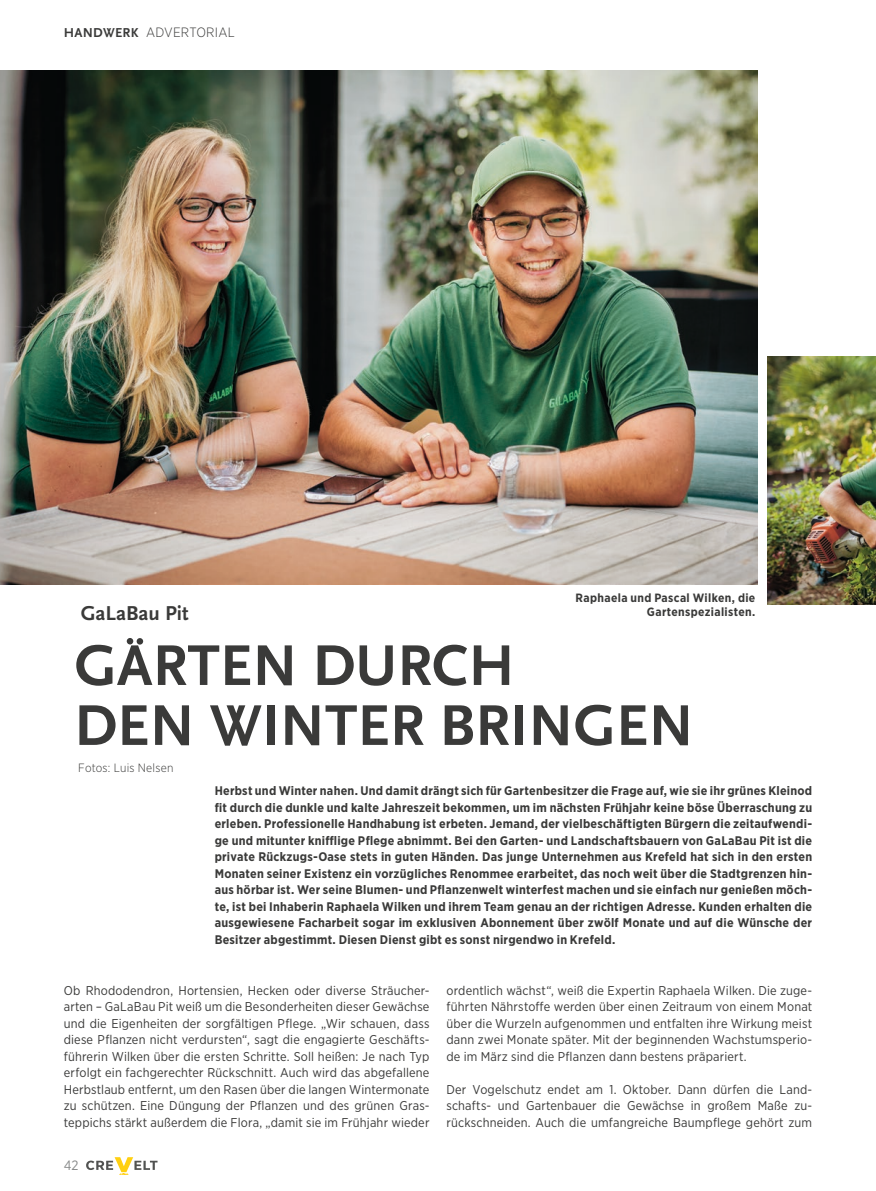
<style>
.page{position:relative;width:876px;height:1191px;background:#fff}
.page>*{position:absolute;margin:0;border:0;box-sizing:border-box;transform-origin:0 0}
.t1{font:700 59.85px/59.8px "Scala Sans";color:#3a3a39}
.t2{font:700 21px "Scala Sans";color:#3a3a39}
.t3{font:300 13.5px "Gotham Narrow";letter-spacing:.02em;color:#3a3a39}
.t4{font:13.5px "Gotham Narrow";color:#878989}
.t5{font:12.75px/16.5px "Gotham Narrow";letter-spacing:.015em;color:#3a3a39;text-align:justify}
.t6{font:700 12.45px/16.5px "Gotham Narrow";letter-spacing:.015em;color:#3a3a39;text-align:justify}
.t7{font:700 12px/13.5px "Gotham Narrow";letter-spacing:.03em;color:#3a3a39;text-align:right}
.t8{font:300 12px "Gotham Narrow";letter-spacing:.02em;color:#3a3a39}
.s1{font-family:"Scala Sans";font-weight:700}
</style>
<div class="page">
<img style="left:0;top:71px;width:758px;height:513px">
<img style="left:767px;top:356px;width:109px;height:248px">
<svg style="left:86px;top:1157px;width:72px;height:17px"></svg>
<p class="t3" style="left:64px;top:24px;width:173px"><span class="s1">HANDWERK</span> ADVERTORIAL</p>
<h2 class="t2" style="left:81px;top:602px;width:109px">GaLaBau Pit</h2>
<p class="t7" style="left:576px;top:591px;width:181px">Raphaela und Pascal Wilken, die<br>Gartenspezialisten.</p>
<h1 class="t1" style="left:74px;top:637px;width:621px">GÄRTEN DURCH<br>DEN WINTER BRINGEN</h1>
<p class="t8" style="left:78px;top:760px;width:97px">Fotos: Luis Nelsen</p>
<p class="t6" style="left:215px;top:782px;width:599px">Herbst und Winter nahen. Und damit drängt sich für Gartenbesitzer die Frage auf, wie sie ihr grünes Kleinod fit durch die dunkle und kalte Jahreszeit bekommen, um im nächsten Frühjahr keine böse Überraschung zu erleben. Professionelle Handhabung ist erbeten. Jemand, der vielbeschäftigten Bürgern die zeitaufwendi&shy;ge und mitunter knifflige Pflege abnimmt. Bei den Garten- und Landschaftsbauern von GaLaBau Pit ist die private Rückzugs-Oase stets in guten Händen. Das junge Unternehmen aus Krefeld hat sich in den ersten Monaten seiner Existenz ein vorzügliches Renommee erarbeitet, das noch weit über die Stadtgrenzen hin&shy;aus hörbar ist. Wer seine Blumen- und Pflanzenwelt winterfest machen und sie einfach nur genießen möch&shy;te, ist bei Inhaberin Raphaela Wilken und ihrem Team genau an der richtigen Adresse. Kunden erhalten die ausgewiesene Facharbeit sogar im exklusiven Abonnement über zwölf Monate und auf die Wünsche der Besitzer abgestimmt. Diesen Dienst gibt es sonst nirgendwo in Krefeld.</p>
<p class="t5" style="left:64px;top:982px;width:367px">Ob Rhododendron, Hortensien, Hecken oder diverse Sträucher&shy;arten – GaLaBau Pit weiß um die Besonderheiten dieser Gewächse und die Eigenheiten der sorgfältigen Pflege. „Wir schauen, dass diese Pflanzen nicht verdursten“, sagt die engagierte Geschäfts&shy;führerin Wilken über die ersten Schritte. Soll heißen: Je nach Typ erfolgt ein fachgerechter Rückschnitt. Auch wird das abgefallene Herbstlaub entfernt, um den Rasen über die langen Wintermonate zu schützen. Eine Düngung der Pflanzen und des grünen Gras&shy;teppichs stärkt außerdem die Flora, „damit sie im Frühjahr wieder</p>
<p class="t5" style="left:446px;top:982px;width:367px">ordentlich wächst“, weiß die Expertin Raphaela Wilken. Die zuge&shy;führten Nährstoffe werden über einen Zeitraum von einem Monat über die Wurzeln aufgenommen und entfalten ihre Wirkung meist dann zwei Monate später. Mit der beginnenden Wachstumsperio&shy;de im März sind die Pflanzen dann bestens präpariert.</p>
<p class="t5" style="left:446px;top:1080px;width:367px">Der Vogelschutz endet am 1. Oktober. Dann dürfen die Land&shy;schafts- und Gartenbauer die Gewächse in großem Maße zu&shy;rückschneiden. Auch die umfangreiche Baumpflege gehört zum</p>
<p class="t4" style="left:64px;top:1156px;width:16px">42</p>
</div>
